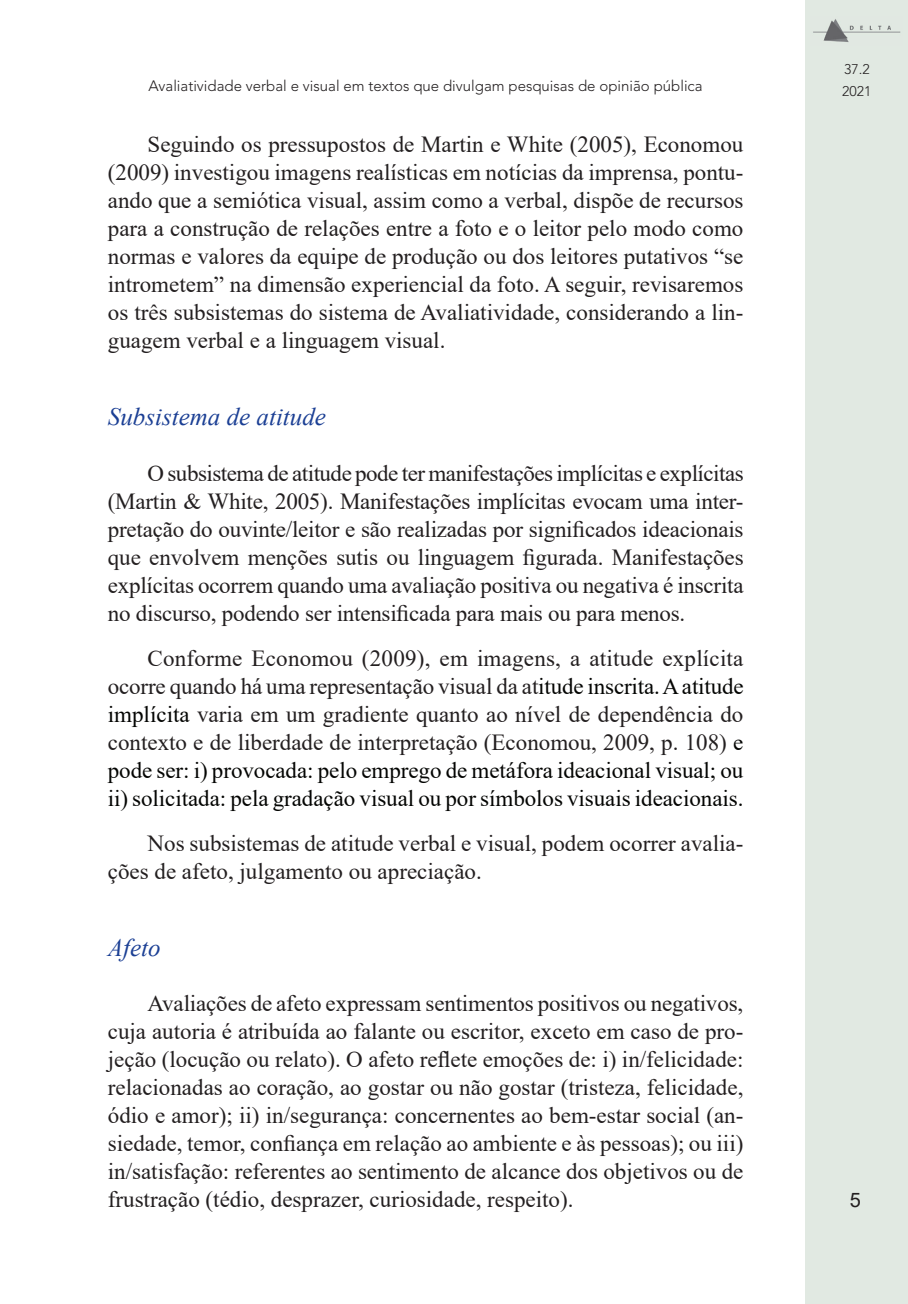
<style>
.page{position:relative;width:908px;height:1304px;background:#fff}
.page>*{position:absolute;margin:0;border:0;box-sizing:border-box;transform-origin:0 0}
.t1{font:italic 25px "Times New Roman";color:#1b3f94}
.t2{font:23px/28px "Times New Roman";color:#231f20;text-align:justify}
.t3{font:20px "Arial";color:#231f20}
.t4{font:300 15px "Avenir";color:#231f20}
.t5{font:300 14px/22px "Avenir";color:#231f20}
.s1{color:#040503}
</style>
<div class="page">
<div style="left:804px;top:0;width:102px;height:1304px;background:#e1e9e2"></div>
<img style="left:813px;top:19px;width:88px;height:23px">
<p class="t4" style="left:148px;top:77px;width:555px">Avaliatividade verbal e visual em textos que divulgam pesquisas de opinião pública</p>
<p class="t2" style="left:108px;top:130px;width:637px;text-indent:40px">Seguindo os pressupostos de Martin e White (2005), Economou (2009) investigou imagens realísticas em notícias da imprensa, pontu&shy;ando que a semiótica visual, assim como a verbal, dispõe de recursos para a construção de relações entre a foto e o leitor pelo modo como normas e valores da equipe de produção ou dos leitores putativos “se intrometem” na dimensão experiencial da foto. A seguir, revisaremos os três subsistemas do sistema de Avaliatividade, considerando a lin&shy;guagem verbal e a linguagem visual.</p>
<p class="t1" style="left:108px;top:400px;width:220px">Subsistema de atitude</p>
<p class="t2" style="left:108px;top:458px;width:637px;text-indent:40px">O subsistema de atitude pode ter manifestações implícitas e explícitas (Martin &amp; White, 2005). Manifestações implícitas evocam uma inter&shy;pretação do ouvinte/leitor e são realizadas por significados ideacionais que envolvem menções sutis ou linguagem figurada. Manifestações explícitas ocorrem quando uma avaliação positiva ou negativa é inscrita no discurso, podendo ser intensificada para mais ou para menos.</p>
<p class="t2" style="left:108px;top:643px;width:637px;text-indent:40px">Conforme Economou (2009), em imagens, a atitude explícita ocorre quando há uma representação visual da at<span class="s1">itude inscrita. A atitude implícita</span> varia em um gradiente quanto ao nível de dependência do contexto e de liberdade de interpretação (Economou, 2009, p. 108) <span class="s1">e pode ser: i) provocada: pelo emprego de metáfora ideacional visual; ou ii) solicitada: pela gradação visual ou por símbolos visuais ideacionais.</span></p>
<p class="t2" style="left:108px;top:828px;width:636px;text-indent:40px">Nos subsistemas de atitude verbal e visual, podem ocorrer avalia&shy;ções de afeto, julgamento ou apreciação.</p>
<p class="t1" style="left:108px;top:930px;width:54px">Afeto</p>
<p class="t2" style="left:108px;top:989px;width:637px;text-indent:40px">Avaliações de afeto expressam sentimentos positivos ou negativos, cuja autoria é atribuída ao falante ou escritor, exceto em caso de pro&shy;jeção (locução ou relato). O afeto reflete emoções de: i) in/felicidade: relacionadas ao coração, ao gostar ou não gostar (tristeza, felicidade, ódio e amor); ii) in/segurança: concernentes ao bem-estar social (an&shy;siedade, temor, confiança em relação ao ambiente e às pessoas); ou iii) in/satisfação: referentes ao sentimento de alcance dos objetivos ou de frustração (tédio, desprazer, curiosidade, respeito).</p>
<p class="t5" style="left:841px;top:58px;width:31px">37.2<br>2021</p>
<p class="t3" style="left:849px;top:1186px;width:13px">5</p>
</div>
